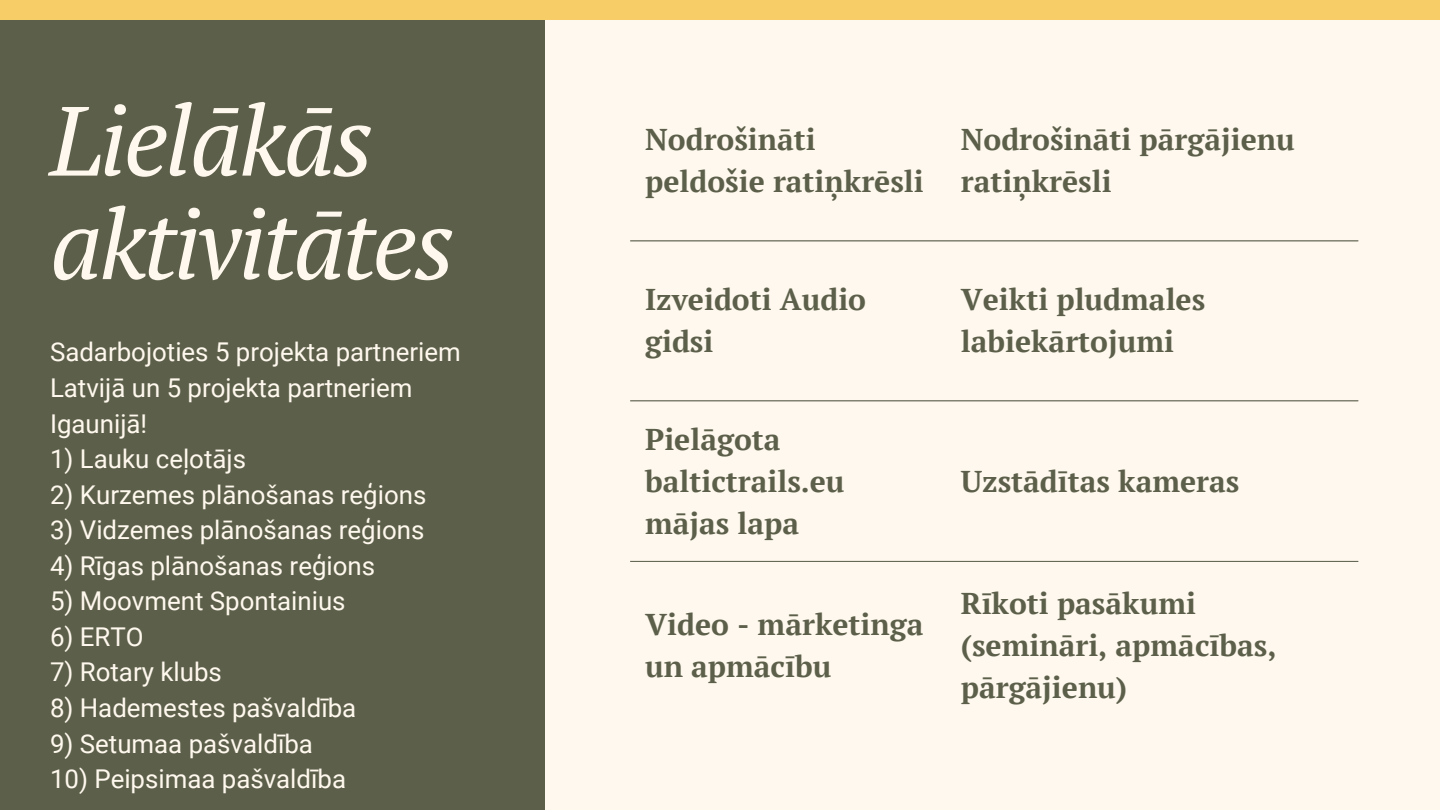
<style>
.page{position:relative;width:1440px;height:810px;background:#fff8ee}
.page>*{position:absolute;margin:0;border:0;box-sizing:border-box;transform-origin:0 0}
.t1{font:italic 98px/103.5px "PT Serif";letter-spacing:-.03em;color:#fff8ee}
.t2{font:700 30px/42px "PT Serif";color:#5c604a}
.t3{font:25.9px/35.6px "Roboto";color:#fff8ee}
</style>
<div class="page">
<div style="left:0;top:0;width:545px;height:810px;background:#5c604a"></div>
<hr style="left:630px;top:241px;width:728px;height:1px;background:#5c604a">
<hr style="left:630px;top:401px;width:728px;height:1px;background:#5c604a">
<hr style="left:630px;top:561px;width:728px;height:1px;background:#5c604a">
<div style="left:0;top:0;width:1440px;height:19px;background:#f6cd67"></div>
<h1 class="t1" style="left:50px;top:87px;width:407px">Lielākās aktivitātes</h1>
<p class="t3" style="left:50px;top:335px;width:412px">Sadarbojoties 5 projekta partneriem<br>Latvijā un 5 projekta partneriem<br>Igaunijā!</p>
<p class="t3" style="left:50px;top:441px;width:197px">1) Lauku ceļotājs</p>
<p class="t3" style="left:50px;top:477px;width:378px">2) Kurzemes plānošanas reģions</p>
<p class="t3" style="left:50px;top:513px;width:376px">3) Vidzemes plānošanas reģions</p>
<p class="t3" style="left:50px;top:548px;width:327px">4) Rīgas plānošanas reģions</p>
<p class="t3" style="left:50px;top:584px;width:297px">5) Moovment Spontainius</p>
<p class="t3" style="left:50px;top:619px;width:95px">6) ERTO</p>
<p class="t3" style="left:50px;top:655px;width:173px">7) Rotary klubs</p>
<p class="t3" style="left:50px;top:690px;width:308px">8) Hademestes pašvaldība</p>
<p class="t3" style="left:50px;top:726px;width:264px">9) Setumaa pašvaldība</p>
<p class="t3" style="left:50px;top:762px;width:298px">10) Peipsimaa pašvaldība</p>
<p class="t2" style="left:645px;top:118px;width:280px">Nodrošināti peldošie ratiņkrēsli</p>
<p class="t2" style="left:961px;top:118px;width:336px">Nodrošināti pārgājienu ratiņkrēsli</p>
<p class="t2" style="left:645px;top:278px;width:222px">Izveidoti Audio gidsi</p>
<p class="t2" style="left:961px;top:278px;width:246px">Veikti pludmales labiekārtojumi</p>
<p class="t2" style="left:645px;top:418px;width:201px">Pielāgota baltictrails.eu mājas lapa</p>
<p class="t2" style="left:645px;top:602px;width:280px">Video - mārketinga un apmācību</p>
<p class="t2" style="left:961px;top:460px;width:280px">Uzstādītas kameras</p>
<p class="t2" style="left:961px;top:581px;width:317px">Rīkoti pasākumi (semināri, apmācības, pārgājienu)</p>
</div>
